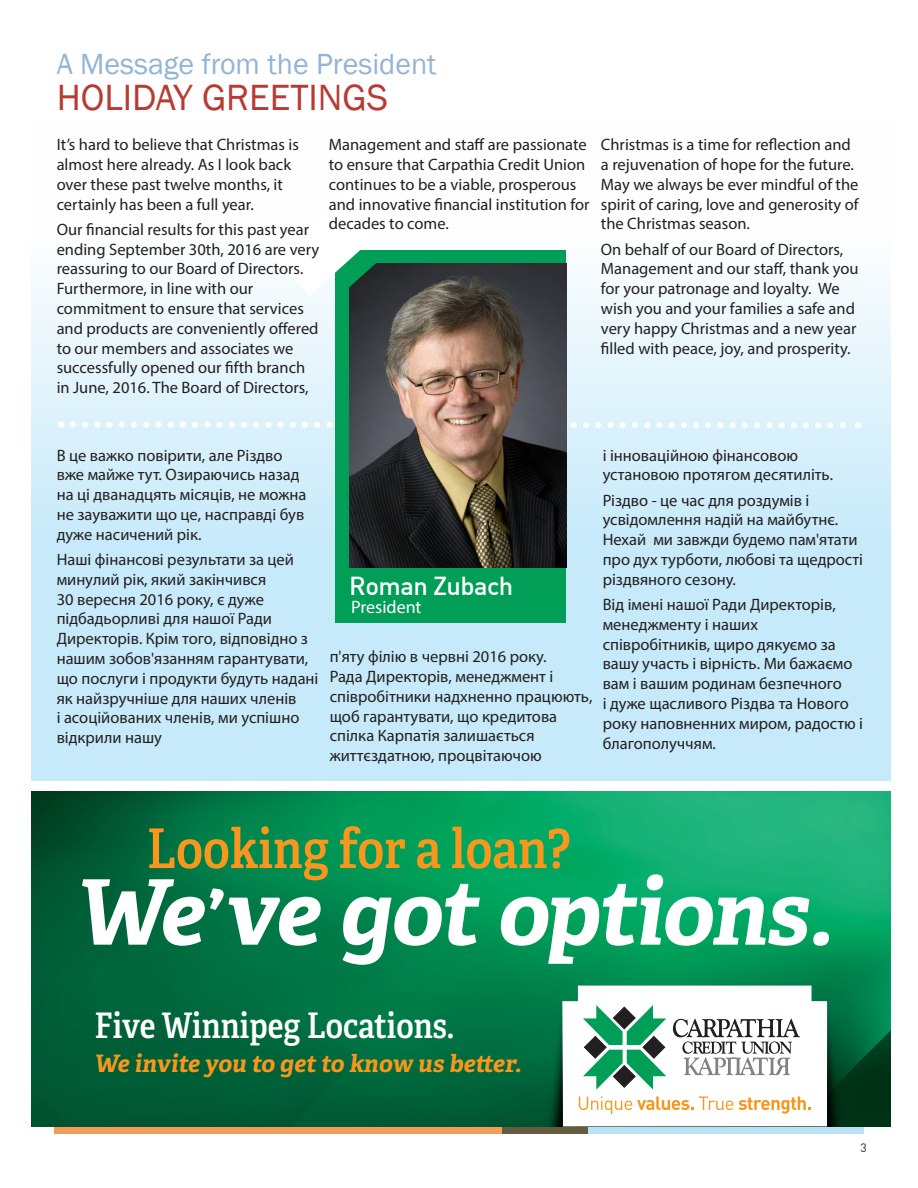
<style>
.page{position:relative;width:918px;height:1188px;background:#fff}
.page>*{position:absolute;margin:0;border:0;box-sizing:border-box;transform-origin:0 0}
.t1{font:italic 700 90.3px "Adelle";letter-spacing:-.02em;color:#fff}
.t2{font:54.75px "Adelle Condensed Sb";color:#f7971d}
.headings_DIN{font:37.5px "Franklin Gothic";color:#b93a32}
.t3{font:35.25px "Adelle Condensed Sb";color:#fff}
.headings_DIN-2{font:30px "Franklin Gothic";color:#92b5d6}
.t4{font:500 25.5px "DIN";letter-spacing:-.02em;color:#fff}
.t5{font:italic 700 24px "Adelle";color:#f7971d}
.t6{font:18px "Myriad Pro";color:#fff}
.Janna_s_Paragraph{font:16.5px/19.8px "Myriad Pro";color:#231f20}
.t7{font:12px "DIN";color:#231f20}
</style>
<div class="page">
<div style="left:588px;top:1126px;width:276px;height:8px;background:#b9e0f6"></div>
<div style="left:502px;top:1126px;width:86px;height:8px;background:#655b3e"></div>
<div style="left:54px;top:1126px;width:448px;height:8px;background:#f59c5b"></div>
<div style="left:31px;top:119px;width:860px;height:662px;background:linear-gradient(to bottom,#fffffe,#b7e5f9)"></div>
<svg style="left:61px;top:419px;width:797px;height:12px"></svg>
<div style="left:336px;top:250px;width:230px;height:373px;background:#009e57"></div>
<img style="left:349px;top:264px;width:217px;height:303px">
<svg style="left:274px;top:188px;width:111px;height:108px"></svg>
<img style="left:31px;top:792px;width:860px;height:334px">
<svg style="left:562px;top:986px;width:265px;height:140px"></svg>
<img style="left:531px;top:986px;width:31px;height:140px">
<img style="left:827px;top:986px;width:31px;height:140px">
<p class="headings_DIN-2" style="left:57px;top:45px;width:381px">A Message from the President</p>
<p class="headings_DIN" style="left:57px;top:74px;width:333px">HOLIDAY GREETINGS</p>
<p class="Janna_s_Paragraph" style="left:57px;top:135px;width:244px">It’s hard to believe that Christmas is almost here already. As I look back over these past twelve months, it certainly has been a full year.</p>
<p class="Janna_s_Paragraph" style="left:57px;top:219px;width:264px">Our financial results for this past year ending September 30th, 2016 are very reassuring to our Board of Directors.<br>Furthermore, in line with our commitment to ensure that services and products are conveniently offered to our members and associates we successfully opened our fifth branch in June, 2016. The Board of Directors,</p>
<p class="Janna_s_Paragraph" style="left:329px;top:135px;width:262px">Management and staff are passionate to ensure that Carpathia Credit Union continues to be a viable, prosperous and innovative financial institution for decades to come.</p>
<p class="Janna_s_Paragraph" style="left:601px;top:135px;width:259px">Christmas is a time for reflection and a rejuvenation of hope for the future.<br>May we always be ever mindful of the spirit of caring, love and generosity of the Christmas season.</p>
<p class="Janna_s_Paragraph" style="left:601px;top:239px;width:259px">On behalf of our Board of Directors, Management and our staff, thank you for your patronage and loyalty. We wish you and your families a safe and very happy Christmas and a new year filled with peace, joy, and prosperity.</p>
<p class="Janna_s_Paragraph" style="left:57px;top:445px;width:251px">В це важко повірити, але Різдво вже майже тут. Озираючись назад на ці дванадцять місяців, не можна не зауважити що це, насправді був дуже насичений рік.</p>
<p class="Janna_s_Paragraph" style="left:57px;top:549px;width:263px">Наші фінансові результати за цей минулий рік, який закінчився<br>30 вересня 2016 року, є дуже підбадьорливі для нашої Ради<br>Директорів. Крім того, відповідно з нашим зобов'язанням гарантувати, що послуги і продукти будуть надані як найзручніше для наших членів<br>і асоційованих членів, ми успішно відкрили нашу</p>
<p class="t4" style="left:349px;top:570px;width:166px">Roman Zubach</p>
<p class="t6" style="left:351px;top:596px;width:72px">President</p>
<p class="Janna_s_Paragraph" style="left:330px;top:646px;width:264px">п'яту філію в червні 2016 року.<br>Рада Директорів, менеджмент і співробітники надхненно працюють, щоб гарантувати, що кредитова спілка Карпатія залишається життєздатною, процвітаючою</p>
<p class="Janna_s_Paragraph" style="left:603px;top:445px;width:232px">і інноваційною фінансовою установою протягом десятиліть.</p>
<p class="Janna_s_Paragraph" style="left:603px;top:490px;width:262px">Різдво - це час для роздумів і усвідомлення надій на майбутнє.<br>Нехай ми завжди будемо пам'ятати про дух турботи, любові та щедрості різдвяного сезону.</p>
<p class="Janna_s_Paragraph" style="left:603px;top:594px;width:262px">Від імені нашої Ради Директорів, менеджменту і наших співробітників, щиро дякуємо за вашу участь і вірність. Ми бажаємо вам і вашим родинам безпечного<br>і дуже щасливого Різдва та Нового року наповненних миром, радостю і благополуччям.</p>
<p class="t2" style="left:147px;top:809px;width:425px">Looking for a loan?</p>
<p class="t1" style="left:76px;top:855px;width:760px">We’ve got options.</p>
<p class="t3" style="left:94px;top:1000px;width:362px">Five Winnipeg Locations.</p>
<p class="t5" style="left:94px;top:1048px;width:429px">We invite you to get to know us better.</p>
<p class="t7" style="left:860px;top:1141px;width:8px">3</p>
</div>
